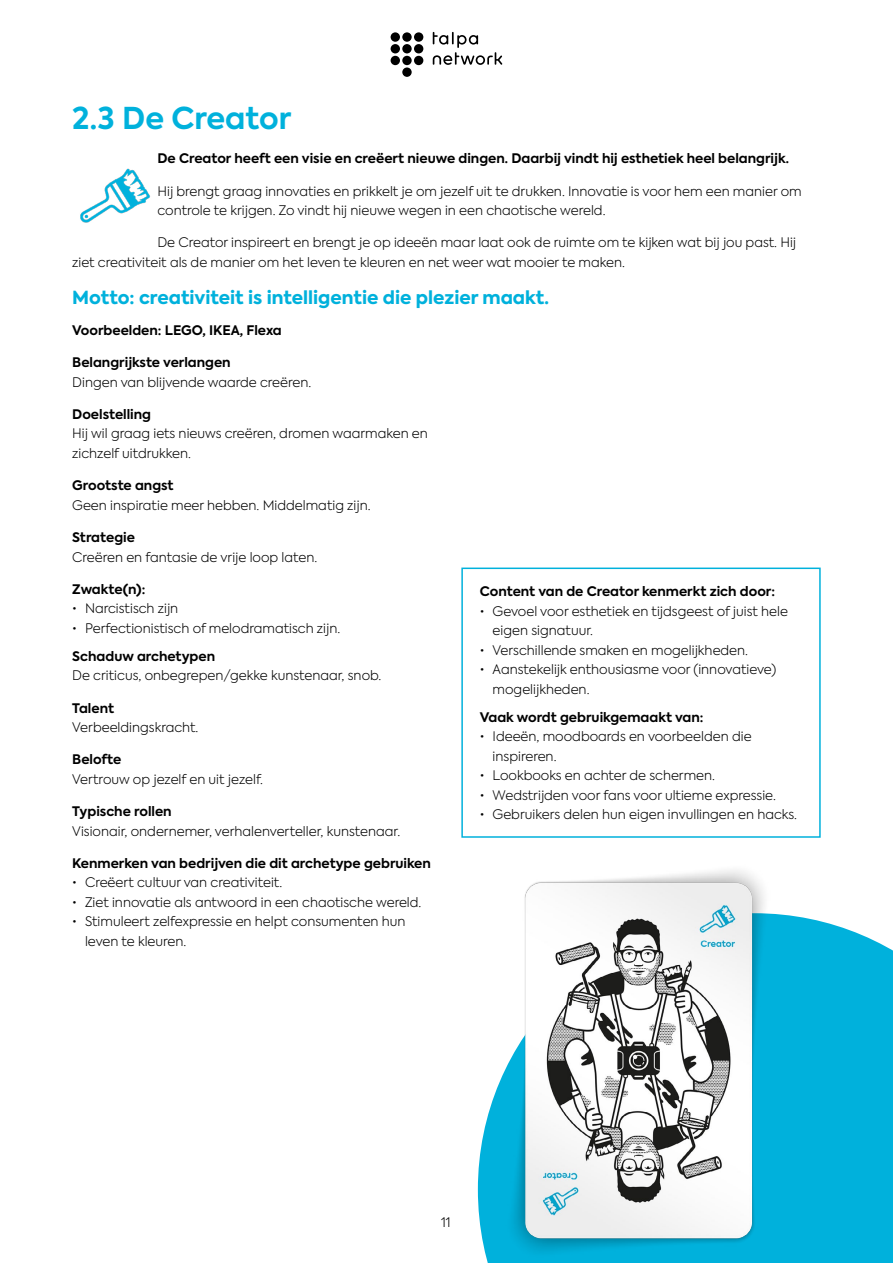
<style>
.page{position:relative;width:893px;height:1263px;background:#fff}
.page>*{position:absolute;margin:0;border:0;box-sizing:border-box;transform-origin:0 0}
.t1{font:700 30px "Axiforma";color:#00b1dc}
.t2{font:800 18px "Axiforma";color:#00b1dc}
.t3{font:300 13.2px/19.5px "Axiforma";color:#000}
.t4{font:700 13.2px "Axiforma";color:#000}
</style>
<div class="page">
<div style="left:391px;top:32px;width:9px;height:10px;background:#000;border-radius:50%"></div>
<svg style="left:402px;top:32px;width:10px;height:10px"></svg>
<div style="left:414px;top:32px;width:9px;height:10px;background:#000;border-radius:50%"></div>
<div style="left:391px;top:44px;width:9px;height:9px;background:#000;border-radius:50%"></div>
<div style="left:402px;top:44px;width:10px;height:9px;background:#000;border-radius:50%"></div>
<div style="left:414px;top:44px;width:9px;height:9px;background:#000;border-radius:50%"></div>
<div style="left:391px;top:56px;width:9px;height:9px;background:#000;border-radius:50%"></div>
<div style="left:402px;top:56px;width:10px;height:9px;background:#000;border-radius:50%"></div>
<div style="left:414px;top:56px;width:9px;height:9px;background:#000;border-radius:50%"></div>
<div style="left:402px;top:67px;width:10px;height:10px;background:#000;border-radius:50%"></div>
<svg style="left:433px;top:32px;width:69px;height:33px"></svg>
<svg style="left:478px;top:913px;width:415px;height:350px;background:#23bbe0"></svg>
<div style="left:461px;top:567px;width:360px;height:271px;border:2px solid #00b1dc"></div>
<img style="left:80px;top:168px;width:70px;height:55px">
<img style="left:506px;top:870px;width:264px;height:393px">
<h1 class="t1" style="left:72px;top:98px;width:221px">2.3 De Creator</h1>
<p class="t4" style="left:157px;top:150px;width:633px">De Creator heeft een visie en creëert nieuwe dingen. Daarbij vindt hij esthetiek heel belangrijk.</p>
<p class="t3" style="left:157px;top:181px;width:646px">Hij brengt graag innovaties en prikkelt je om jezelf uit te drukken. Innovatie is voor hem een manier om controle te krijgen. Zo vindt hij nieuwe wegen in een chaotische wereld.</p>
<p class="t3" style="left:72px;top:233px;width:725px;text-indent:85px">De Creator inspireert en brengt je op ideeën maar laat ook de ruimte om te kijken wat bij jou past. Hij ziet creativiteit als de manier om het leven te kleuren en net weer wat mooier te maken.</p>
<h2 class="t2" style="left:72px;top:284px;width:478px">Motto: creativiteit is intelligentie die plezier maakt.</h2>
<p class="t4" style="left:72px;top:321px;width:211px">Voorbeelden: LEGO, IKEA, Flexa</p>
<p class="t4" style="left:72px;top:353px;width:160px">Belangrijkste verlangen</p>
<p class="t3" style="left:72px;top:372px;width:241px">Dingen van blijvende waarde creëren.</p>
<p class="t4" style="left:72px;top:405px;width:80px">Doelstelling</p>
<p class="t3" style="left:72px;top:424px;width:357px">Hij wil graag iets nieuws creëren, dromen waarmaken en zichzelf uitdrukken.</p>
<p class="t4" style="left:72px;top:476px;width:103px">Grootste angst</p>
<p class="t3" style="left:72px;top:495px;width:300px">Geen inspiratie meer hebben. Middelmatig zijn.</p>
<p class="t4" style="left:72px;top:528px;width:64px">Strategie</p>
<p class="t3" style="left:72px;top:547px;width:247px">Creëren en fantasie de vrije loop laten.</p>
<p class="t4" style="left:72px;top:580px;width:75px">Zwakte(n):</p>
<p class="t3" style="left:72px;top:599px;width:108px">• Narcistisch zijn</p>
<p class="t3" style="left:72px;top:618px;width:269px">• Perfectionistisch of melodramatisch zijn.</p>
<p class="t4" style="left:72px;top:647px;width:144px">Schaduw archetypen</p>
<p class="t3" style="left:72px;top:666px;width:311px">De criticus, onbegrepen/gekke kunstenaar, snob.</p>
<p class="t4" style="left:72px;top:699px;width:43px">Talent</p>
<p class="t3" style="left:72px;top:717px;width:128px">Verbeeldingskracht.</p>
<p class="t4" style="left:72px;top:750px;width:51px">Belofte</p>
<p class="t3" style="left:72px;top:769px;width:192px">Vertrouw op jezelf en uit jezelf.</p>
<p class="t4" style="left:72px;top:802px;width:101px">Typische rollen</p>
<p class="t3" style="left:72px;top:821px;width:329px">Visionair, ondernemer, verhalenverteller, kunstenaar.</p>
<p class="t4" style="left:72px;top:854px;width:360px">Kenmerken van bedrijven die dit archetype gebruiken</p>
<p class="t3" style="left:72px;top:873px;width:211px">• Creëert cultuur van creativiteit.</p>
<p class="t3" style="left:72px;top:892px;width:351px">• Ziet innovatie als antwoord in een chaotische wereld.</p>
<p class="t3" style="left:85px;top:912px;width:322px;text-indent:-13px">• Stimuleert zelfexpressie en helpt consumenten hun leven te kleuren.</p>
<p class="t4" style="left:480px;top:582px;width:297px">Content van de Creator kenmerkt zich door:</p>
<p class="t3" style="left:493px;top:601px;width:297px;text-indent:-13px">• Gevoel voor esthetiek en tijdsgeest of juist hele eigen signatuur.</p>
<p class="t3" style="left:480px;top:640px;width:270px">• Verschillende smaken en mogelijkheden.</p>
<p class="t3" style="left:493px;top:660px;width:285px;text-indent:-13px">• Aanstekelijk enthousiasme voor (innovatieve) mogelijkheden.</p>
<p class="t4" style="left:480px;top:708px;width:225px">Vaak wordt gebruikgemaakt van:</p>
<p class="t3" style="left:493px;top:727px;width:260px;text-indent:-13px">• Ideeën, moodboards en voorbeelden die inspireren.</p>
<p class="t3" style="left:480px;top:766px;width:237px">• Lookbooks en achter de schermen.</p>
<p class="t3" style="left:480px;top:785px;width:298px">• Wedstrijden voor fans voor ultieme expressie.</p>
<p class="t3" style="left:480px;top:805px;width:319px">• Gebruikers delen hun eigen invullingen en hacks.</p>
<p class="t3" style="left:441px;top:1212px;width:11px">11</p>
</div>
